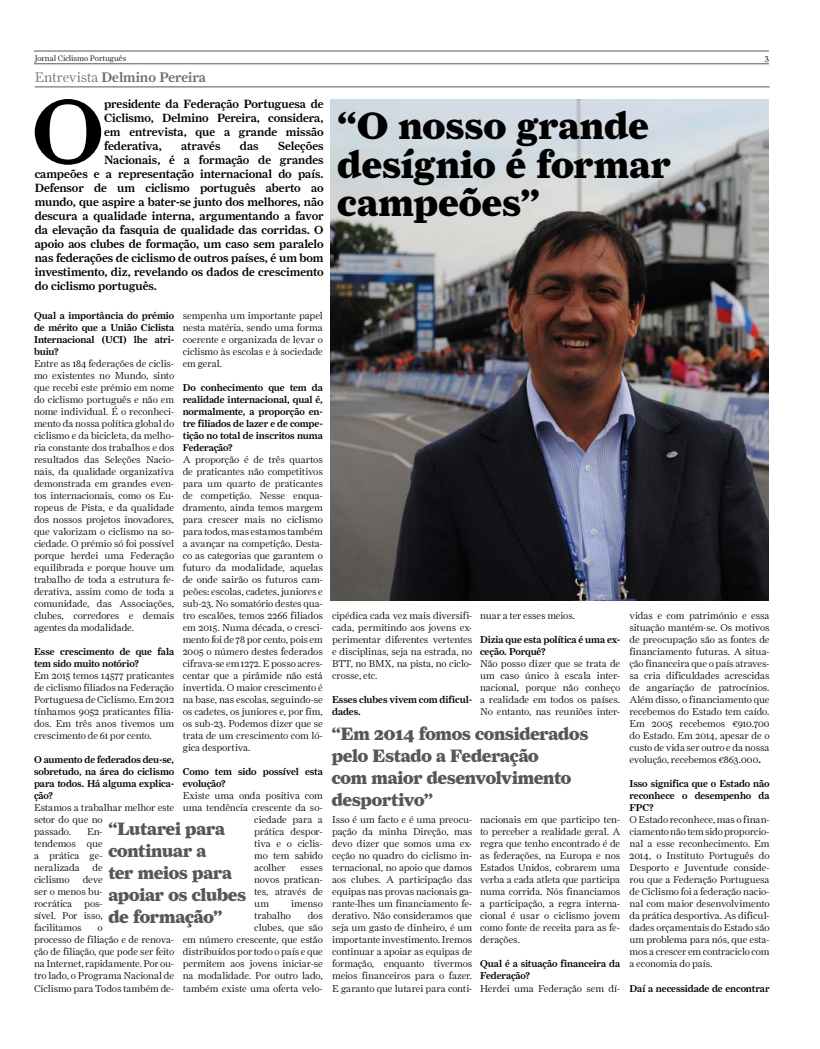
<style>
.page{position:relative;width:820px;height:1049px;background:#fff}
.page>*{position:absolute;margin:0;border:0;box-sizing:border-box;transform-origin:0 0}
.t1{font:93.4px "Farnham Display Medium OSF";color:#000}
.t2{font:38.5px/38.5px "Farnham Display Black OSF";letter-spacing:.01em;color:#000}
.t3{font:18px/22px "Farnham Display Black OSF";letter-spacing:-.01em;color:#575756}
.t4{font:14px "Farnham Display Medium OSF";color:#706f6f}
.t5{font:12px/14px "Farnham Display Medium OSF";letter-spacing:-.005em;color:#000;text-align:justify}
.t6{font:10px/12px "Farnham Display Light OSF";letter-spacing:-.01em;color:#000;text-align:justify}
.t7{font:10px/12px "Farnham Display Medium OSF";letter-spacing:-.01em;color:#000}
.t8{font:9px "Farnham Display Light OSF";color:#000}
.t9{font:8px "Farnham Display Light OSF";color:#000}
.s1{font-family:"Farnham Display Light OSF"}
.s2{font-family:"Farnham Display Medium OSF"}
</style>
<div class="page">
<hr style="left:34px;top:51px;width:734px;height:1px;background:#575756">
<hr style="left:34px;top:64px;width:734px;height:1px;background:#575756">
<hr style="left:35px;top:87px;width:734px;height:1px;background:#575756">
<img style="left:330px;top:99px;width:437px;height:501px">
<p class="t9" style="left:35px;top:53px;width:93px">Jornal Ciclismo Português</p>
<p class="t8" style="left:764px;top:52px;width:6px">3</p>
<h3 class="t4" style="left:35px;top:69px;width:173px"><span class="s1">Entrevista</span> Delmino Pereira</h3>
<h1 class="t1" style="left:32px;top:76px;width:74px">O</h1>
<p class="t5" style="left:104px;top:97px;width:221px">presidente da Federação Portuguesa de Ciclismo, Delmino Pereira, considera, em entrevista, que a grande missão federativa,</p>
<p class="t5" style="left:181px;top:139px;width:41px">através</p>
<p class="t5" style="left:240px;top:139px;width:20px">das</p>
<p class="t5" style="left:278px;top:139px;width:47px">Seleções</p>
<p class="t5" style="left:104px;top:153px;width:221px">Nacionais, é a formação de grandes</p>
<p class="t5" style="left:35px;top:167px;width:290px">campeões e a representação internacional do país.</p>
<p class="t5" style="left:35px;top:181px;width:290px">Defensor de um ciclismo português aberto ao</p>
<p class="t5" style="left:35px;top:195px;width:290px">mundo, que aspire a bater-se junto dos melhores, não</p>
<p class="t5" style="left:35px;top:209px;width:290px">descura a qualidade interna, argumentando a favor</p>
<p class="t5" style="left:35px;top:223px;width:290px">da elevação da fasquia de qualidade das corridas. O</p>
<p class="t5" style="left:35px;top:237px;width:290px">apoio aos clubes de formação, um caso sem paralelo</p>
<p class="t5" style="left:35px;top:251px;width:290px">nas federações de ciclismo de outros países, é um bom</p>
<p class="t5" style="left:35px;top:265px;width:290px">investimento, diz, revelando os dados de crescimento</p>
<p class="t5" style="left:35px;top:279px;width:124px">do ciclismo português.</p>
<p class="t7" style="left:34px;top:310px;width:142px;text-align:justify">Qual a importância do prémio de mérito que a União Ciclista Internacional (UCI) lhe atri&shy;buiu?</p>
<p class="t6" style="left:34px;top:358px;width:142px">Entre as 184 federações de ciclis&shy;mo existentes no Mundo, sinto que recebi este prémio em nome do ciclismo português e não em nome individual. É o reconheci&shy;mento da nossa política global do ciclismo e da bicicleta, da melho&shy;ria constante dos trabalhos e dos resultados das Seleções Nacio&shy;nais, da qualidade organizativa demonstrada em grandes even&shy;tos internacionais, como os Eu&shy;ropeus de Pista, e da qualidade dos nossos projetos inovadores, que valorizam o ciclismo na so&shy;ciedade. O prémio só foi possível porque herdei uma Federação equilibrada e porque houve um trabalho de toda a estrutura fe&shy;derativa, assim como de toda a comunidade, das Associações, clubes, corredores e demais agentes da modalidade.</p>
<p class="t7" style="left:34px;top:646px;width:142px">Esse crescimento de que fala tem sido muito notório?</p>
<p class="t6" style="left:34px;top:670px;width:142px">Em 2015 temos 14577 praticantes de ciclismo filiados na Federação Portuguesa de Ciclismo. Em 2012 tínhamos 9052 praticantes filia&shy;dos. Em três anos tivemos um crescimento de 61 por cento.</p>
<p class="t7" style="left:34px;top:754px;width:142px;text-align:justify">O aumento de federados deu-se, sobretudo, na área do ciclismo para todos. Há alguma explica&shy;ção?</p>
<p class="t6" style="left:34px;top:802px;width:142px;text-align:left">Estamos a trabalhar melhor este setor do que no<br>passado.</p>
<p class="t6" style="left:183px;top:310px;width:142px">sempenha um importante papel nesta matéria, sendo uma forma coerente e organizada de levar o ciclismo às escolas e à sociedade em geral.</p>
<p class="t7" style="left:183px;top:382px;width:142px;text-align:justify">Do conhecimento que tem da realidade internacional, qual é, normalmente, a proporção en&shy;tre filiados de lazer e de compe&shy;tição no total de inscritos numa Federação?</p>
<p class="t6" style="left:183px;top:454px;width:142px">A proporção é de três quartos de praticantes não competitivos para um quarto de praticantes de competição. Nesse enqua&shy;dramento, ainda temos margem para crescer mais no ciclismo para todos, mas estamos também a avançar na competição. Desta&shy;co as categorias que garantem o futuro da modalidade, aquelas de onde sairão os futuros cam&shy;peões: escolas, cadetes, juniores e sub-23. No somatório destes qua&shy;tro escalões, temos 2266 filiados em 2015. Numa década, o cresci&shy;mento foi de 78 por cento, pois em 2005 o número destes federados cifrava-se em 1272. E posso acres&shy;centar que a pirâmide não está invertida. O maior crescimento é na base, nas escolas, seguindo-se os cadetes, os juniores e, por fim, os sub-23. Podemos dizer que se trata de um crescimento com ló&shy;gica desportiva.</p>
<p class="t7" style="left:183px;top:766px;width:142px">Como tem sido possível esta evolução?</p>
<p class="t6" style="left:183px;top:790px;width:142px">Existe uma onda positiva com</p>
<p class="t6" style="left:183px;top:802px;width:142px">uma tendência crescente da so-</p>
<p class="t6" style="left:254px;top:814px;width:70px">ciedade para a</p>
<p class="t6" style="left:254px;top:826px;width:70px">prática despor-</p>
<p class="t6" style="left:254px;top:838px;width:70px">tiva e o ciclis-</p>
<p class="t6" style="left:254px;top:850px;width:70px">mo tem sabido</p>
<p class="t6" style="left:254px;top:862px;width:33px">acolher</p>
<h3 class="t3" style="left:108px;top:818px;width:139px">“Lutarei para continuar a<br>ter meios para apoiar os clubes de formação”</h3>
<p class="t6" style="left:34px;top:826px;width:70px;text-indent:53px">En&shy;tendemos que a prática ge&shy;neralizada</p>
<p class="t6" style="left:92px;top:862px;width:12px">de</p>
<p class="t6" style="left:254px;top:862px;width:70px;text-indent:46px">esses novos pratican&shy;tes, através de um</p>
<p class="t6" style="left:34px;top:874px;width:70px;text-indent:49px">deve ser o menos bu&shy;rocrática pos&shy;sível. Por isso, facilitamos</p>
<p class="t6" style="left:34px;top:874px;width:37px">ciclismo</p>
<p class="t6" style="left:291px;top:898px;width:33px">imenso</p>
<p class="t6" style="left:183px;top:910px;width:142px;text-align:right">dos<br>clubes, que são<br>em número crescente, que estão distribuídos por todo o país e que permitem aos jovens iniciar-se na modalidade. Por outro lado, também existe uma oferta velo-</p>
<p class="t6" style="left:254px;top:910px;width:38px">trabalho</p>
<p class="t6" style="left:34px;top:922px;width:142px;text-align:left;text-indent:63px">o<br>processo de filiação e de renova&shy;ção de filiação, que pode ser feito na Internet, rapidamente. Por ou&shy;tro lado, o Programa Nacional de<br>Ciclismo para Todos também de-</p>
<h2 class="t2" style="left:337px;top:106px;width:334px">“O nosso grande desígnio é formar campeões”</h2>
<p class="t6" style="left:332px;top:610px;width:142px">cipédica cada vez mais diversifi&shy;cada, permitindo aos jovens ex&shy;perimentar diferentes vertentes e disciplinas, seja na estrada, no BTT, no BMX, na pista, no ciclo&shy;crosse, etc.</p>
<p class="t7" style="left:332px;top:694px;width:142px">Esses clubes vivem com dificul&shy;dades.</p>
<p class="t6" style="left:480px;top:610px;width:96px">nuar a ter esses meios.</p>
<p class="t7" style="left:480px;top:634px;width:142px">Dizia que esta política é uma ex&shy;ceção. Porquê?</p>
<p class="t6" style="left:480px;top:658px;width:142px">Não posso dizer que se trata de um caso único à escala inter&shy;nacional, porque não conheço a realidade em todos os países.<br>No entanto, nas reuniões inter-</p>
<h3 class="t3" style="left:331px;top:722px;width:258px">“Em 2014 fomos considerados pelo Estado a Federação<br>com maior desenvolvimento desportivo”</h3>
<p class="t6" style="left:332px;top:814px;width:142px">Isso é um facto e é uma preocu&shy;pação da minha Direção, mas devo dizer que somos uma ex&shy;ceção no quadro do ciclismo in&shy;ternacional, no apoio que damos aos clubes. A participação das equipas nas provas nacionais ga&shy;rante-lhes um financiamento fe&shy;derativo. Não consideramos que seja um gasto de dinheiro, é um importante investimento. Iremos continuar a apoiar as equipas de formação, enquanto tivermos meios financeiros para o fazer.<br>E garanto que lutarei para conti-</p>
<p class="t6" style="left:480px;top:814px;width:142px">nacionais em que participo ten&shy;to perceber a realidade geral. A regra que tenho encontrado é de as federações, na Europa e nos Estados Unidos, cobrarem uma verba a cada atleta que participa numa corrida. Nós financiamos a participação, a regra interna&shy;cional é usar o ciclismo jovem como fonte de receita para as fe&shy;derações.</p>
<p class="t7" style="left:480px;top:958px;width:142px">Qual é a situação financeira da<br>Federação?</p>
<p class="t6" style="left:480px;top:982px;width:142px">Herdei uma Federação sem dí-</p>
<p class="t6" style="left:629px;top:610px;width:142px">vidas e com património e essa situação mantém-se. Os motivos de preocupação são as fontes de financiamento futuras. A situa&shy;ção financeira que o país atraves&shy;sa cria dificuldades acrescidas de angariação de patrocínios.<br>Além disso, o financiamento que recebemos do Estado tem caído.<br>Em 2005 recebemos €910.700 do Estado. Em 2014, apesar de o custo de vida ser outro e da nossa evolução, recebemos €863.000<span class="s2">.</span></p>
<p class="t7" style="left:629px;top:778px;width:142px;text-align:justify">Isso significa que o Estado não reconhece o desempenho da FPC?</p>
<p class="t6" style="left:629px;top:814px;width:142px">O Estado reconhece, mas o finan&shy;ciamento não tem sido proporcio&shy;nal a esse reconhecimento. Em 2014, o Instituto Português do Desporto e Juventude conside&shy;rou que a Federação Portuguesa de Ciclismo foi a federação nacio&shy;nal com maior desenvolvimento da prática desportiva. As dificul&shy;dades orçamentais do Estado são um problema para nós, que esta&shy;mos a crescer em contraciclo com a economia do país.</p>
<p class="t7" style="left:629px;top:982px;width:142px">Daí a necessidade de encontrar</p>
</div>
